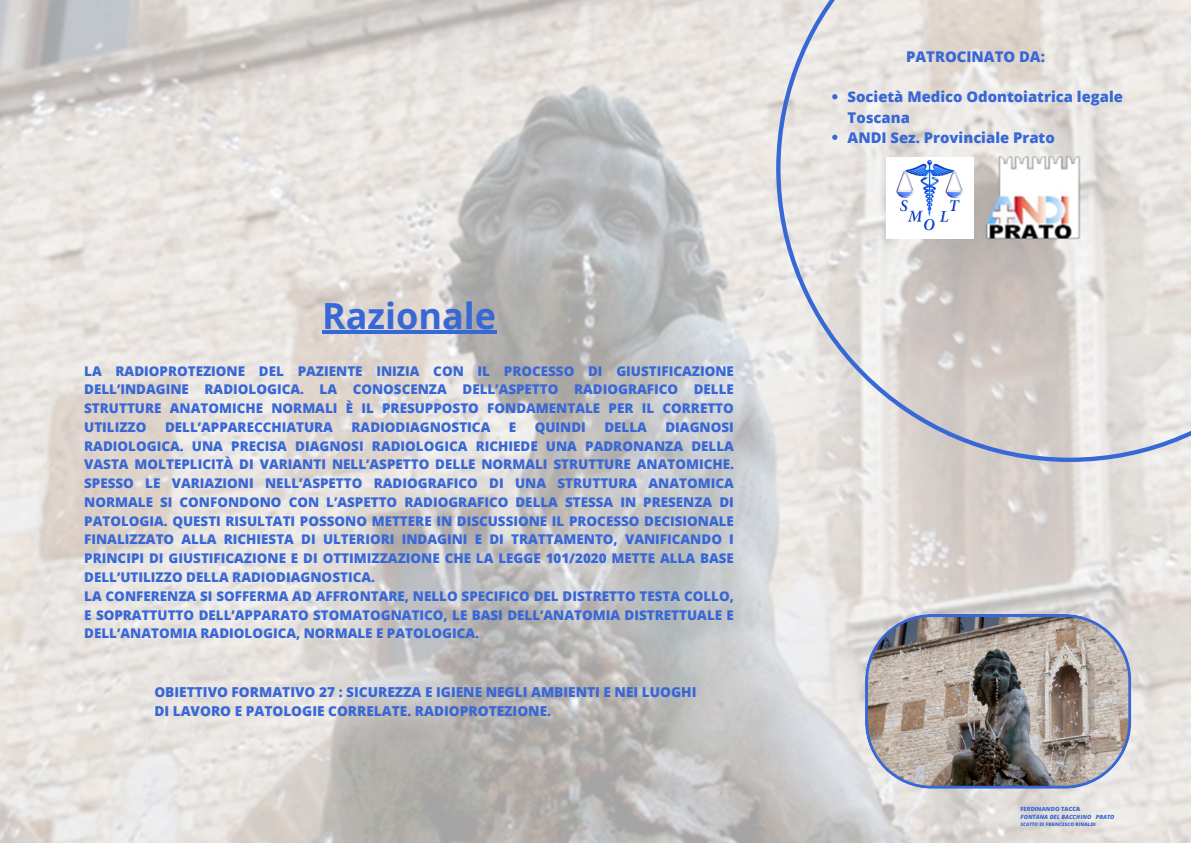
<style>
.page{position:relative;width:1191px;height:843px;background:#fff}
.page>*{position:absolute;margin:0;border:0;box-sizing:border-box;transform-origin:0 0}
.t1{font:700 36px "Open Sans";color:#3867d6}
.t2{font:800 14.8px/20.2px "Open Sans";color:#3867d6}
.t3{font:800 13.7px/18.8px "Open Sans";color:#3867d6}
.t4{font:800 13.4px/18.8px "Open Sans";color:#3867d6;text-align:justify}
.t5{font:italic 800 5.8px "Open Sans";color:#3867d6}
.t6{font:800 5.8px "Open Sans";color:#3867d6}
.t7{font:800 4.8px "Open Sans";color:#3867d6}
.s1{font-style:italic}
</style>
<div class="page">
<img style="left:0;top:0;width:1190px;height:842px">
<img style="left:864px;top:613px;width:267px;height:175px">
<svg style="left:776px;top:0;width:414px;height:462px;background:#dedbda"></svg>
<img style="left:981px;top:156px;width:106px;height:84px">
<svg style="left:832px;top:94px;width:5px;height:5px"></svg>
<svg style="left:832px;top:135px;width:5px;height:5px"></svg>
<hr style="left:322px;top:331px;width:174px;height:3px;background:#3867d6">
<h2 class="t1" style="left:322px;top:290px;width:175px">Razionale</h2>
<p class="t4" style="left:84px;top:361px;width:651px">LA RADIOPROTEZIONE DEL PAZIENTE INIZIA CON IL PROCESSO DI GIUSTIFICAZIONE DELL’INDAGINE RADIOLOGICA. LA CONOSCENZA DELL’ASPETTO RADIOGRAFICO DELLE STRUTTURE ANATOMICHE NORMALI È IL PRESUPPOSTO FONDAMENTALE PER IL CORRETTO UTILIZZO</p>
<p class="t4" style="left:84px;top:417px;width:651px;text-align:left;text-indent:581px">DIAGNOSI RADIOLOGICA. UNA PRECISA DIAGNOSI RADIOLOGICA RICHIEDE UNA PADRONANZA DELLA VASTA MOLTEPLICITÀ DI VARIANTI NELL’ASPETTO DELLE NORMALI STRUTTURE ANATOMICHE.<br>SPESSO LE VARIAZIONI NELL’ASPETTO RADIOGRAFICO DI UNA STRUTTURA ANATOMICA NORMALE SI CONFONDONO CON L’ASPETTO RADIOGRAFICO DELLA STESSA IN PRESENZA DI PATOLOGIA. QUESTI RISULTATI POSSONO METTERE IN DISCUSSIONE IL PROCESSO DECISIONALE FINALIZZATO ALLA RICHIESTA DI ULTERIORI INDAGINI E DI TRATTAMENTO, VANIFICANDO I PRINCIPI DI GIUSTIFICAZIONE E DI OTTIMIZZAZIONE CHE LA LEGGE 101/2020 METTE ALLA BASE DELL’UTILIZZO DELLA RADIODIAGNOSTICA.<br>LA CONFERENZA SI SOFFERMA AD AFFRONTARE, NELLO SPECIFICO DEL DISTRETTO TESTA COLLO, E SOPRATTUTTO DELL’APPARATO STOMATOGNATICO, LE BASI DELL’ANATOMIA DISTRETTUALE E DELL’ANATOMIA RADIOLOGICA, NORMALE E PATOLOGICA.</p>
<p class="t4" style="left:165px;top:417px;width:169px">DELL’APPARECCHIATURA</p>
<p class="t4" style="left:351px;top:417px;width:140px">RADIODIAGNOSTICA</p>
<p class="t4" style="left:509px;top:417px;width:9px">E</p>
<p class="t4" style="left:534px;top:417px;width:53px">QUINDI</p>
<p class="t4" style="left:604px;top:417px;width:44px">DELLA</p>
<p class="t3" style="left:154px;top:682px;width:543px">OBIETTIVO FORMATIVO 27 : SICUREZZA E IGIENE NEGLI AMBIENTI E NEI LUOGHI<br>DI LAVORO E PATOLOGIE CORRELATE. RADIOPROTEZIONE.</p>
<h1 class="t2" style="left:906px;top:46px;width:140px">PATROCINATO DA:</h1>
<h2 class="t2" style="left:847px;top:86px;width:277px">Società Medico Odontoiatrica legale<br>Toscana</h2>
<h2 class="t2" style="left:847px;top:127px;width:209px">ANDI Sez. Provinciale Prato</h2>
<p class="t6" style="left:1020px;top:804px;width:61px">FERDINANDO TACCA</p>
<p class="t5" style="left:1020px;top:812px;width:95px">FONTANA DEL BACCHINO PRATO</p>
<p class="t7" style="left:1020px;top:820px;width:77px"><span class="s1">SCATTO</span> DI FRANCESCO RINALDI</p>
</div>
